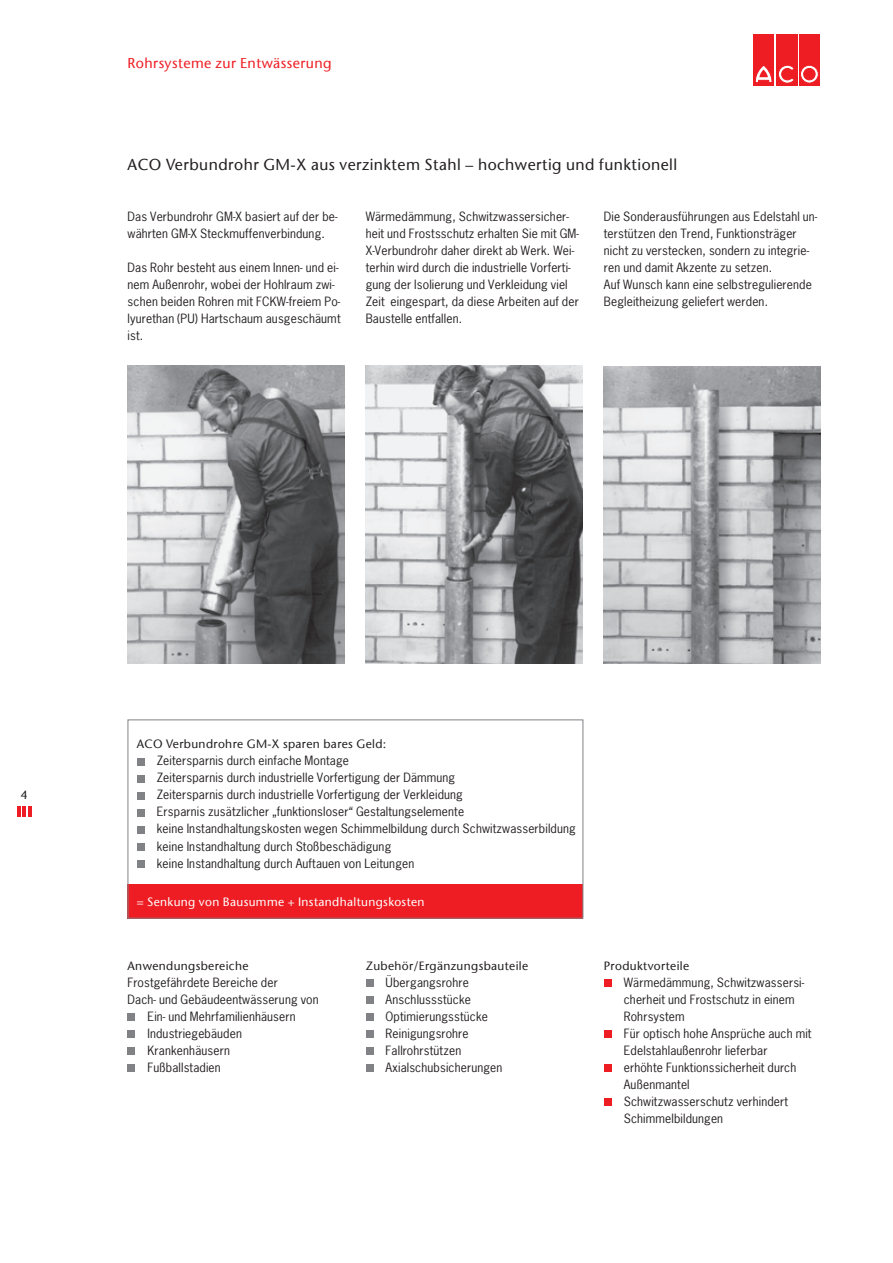
<style>
.page{position:relative;width:893px;height:1263px;background:#fff}
.page>*{position:absolute;margin:0;border:0;box-sizing:border-box;transform-origin:0 0}
.t1{font:15.75px "Stone Sans";letter-spacing:.03em;color:#231f20}
.t2{font:14.25px "Stone Sans";letter-spacing:.03em;color:#ee1d23}
.t3{font:12px/17px "News Gothic";letter-spacing:.01em;color:#231f20}
.t4{font:12px "Stone Sans";letter-spacing:.03em;color:#231f20}
.t5{font:12px "Stone Sans";letter-spacing:.03em;color:#fff}
</style>
<div class="page">
<hr style="left:17px;top:806px;width:4px;height:10px;background:#ee1d23">
<hr style="left:22px;top:806px;width:4px;height:10px;background:#ee1d23">
<svg style="left:28px;top:806px;width:3px;height:10px"></svg>
<svg style="left:797px;top:34px;width:1px;height:51px"></svg>
<div style="left:753px;top:34px;width:21px;height:51px;background:#ee1d23"></div>
<svg style="left:755px;top:66px;width:17px;height:17px"></svg>
<div style="left:776px;top:34px;width:21px;height:51px;background:#ee1d23"></div>
<svg style="left:778px;top:65px;width:16px;height:18px"></svg>
<div style="left:799px;top:34px;width:21px;height:51px;background:#ee1d23"></div>
<svg style="left:800px;top:65px;width:18px;height:18px"></svg>
<div style="left:800px;top:65px;width:18px;height:18px;border:1px solid #ee1d23;border-radius:50%"></div>
<div style="left:804px;top:68px;width:11px;height:12px;background:#ee1d23;border-radius:50%"></div>
<div style="left:804px;top:68px;width:11px;height:12px;border:1px solid #ee1d23;border-radius:50%"></div>
<div style="left:128px;top:1013px;width:7px;height:7px;background:#808285"></div>
<div style="left:128px;top:1030px;width:7px;height:7px;background:#808285"></div>
<div style="left:128px;top:1047px;width:7px;height:7px;background:#808285"></div>
<div style="left:128px;top:1064px;width:7px;height:7px;background:#808285"></div>
<div style="left:366px;top:979px;width:7px;height:7px;background:#808285"></div>
<div style="left:366px;top:996px;width:7px;height:7px;background:#808285"></div>
<div style="left:366px;top:1013px;width:7px;height:7px;background:#808285"></div>
<div style="left:366px;top:1030px;width:7px;height:7px;background:#808285"></div>
<div style="left:366px;top:1047px;width:7px;height:7px;background:#808285"></div>
<div style="left:366px;top:1064px;width:7px;height:7px;background:#808285"></div>
<div style="left:604px;top:979px;width:7px;height:7px;background:#ee1d23"></div>
<div style="left:604px;top:1030px;width:7px;height:7px;background:#ee1d23"></div>
<div style="left:604px;top:1064px;width:7px;height:7px;background:#ee1d23"></div>
<div style="left:604px;top:1098px;width:7px;height:8px;background:#ee1d23"></div>
<div style="left:128px;top:884px;width:455px;height:34px;background:#ee1d23"></div>
<div style="left:137px;top:758px;width:7px;height:7px;background:#808285"></div>
<div style="left:137px;top:775px;width:7px;height:7px;background:#808285"></div>
<div style="left:137px;top:792px;width:7px;height:7px;background:#808285"></div>
<div style="left:137px;top:809px;width:7px;height:7px;background:#808285"></div>
<div style="left:137px;top:826px;width:7px;height:7px;background:#808285"></div>
<div style="left:137px;top:843px;width:7px;height:7px;background:#808285"></div>
<div style="left:137px;top:860px;width:7px;height:7px;background:#808285"></div>
<div style="left:128px;top:719px;width:455px;height:199px;border:1px solid #808285"></div>
<img style="left:128px;top:366px;width:216px;height:297px">
<img style="left:366px;top:366px;width:217px;height:297px">
<img style="left:604px;top:366px;width:217px;height:297px">
<p class="t2" style="left:128px;top:55px;width:206px">Rohrsysteme zur Entwässerung</p>
<h1 class="t1" style="left:128px;top:155px;width:551px">ACO Verbundrohr GM-X aus verzinktem Stahl – hochwertig und funktionell</h1>
<p class="t3" style="left:128px;top:208px;width:212px">Das Verbundrohr GM-X basiert auf der be&shy;währten GM-X Steckmuffenverbindung.</p>
<p class="t3" style="left:128px;top:259px;width:215px">Das Rohr besteht aus einem Innen- und ei&shy;nem Außenrohr, wobei der Hohlraum zwi&shy;schen beiden Rohren mit FCKW-freiem Po&shy;lyurethan (PU) Hartschaum ausgeschäumt ist.</p>
<p class="t3" style="left:366px;top:208px;width:215px">Wärmedämmung, Schwitzwassersicher&shy;heit und Frostsschutz erhalten Sie mit GM-X-Verbundrohr daher direkt ab Werk. Wei&shy;terhin wird durch die industrielle Vorferti&shy;gung der Isolierung und Verkleidung viel Zeit eingespart, da diese Arbeiten auf der Baustelle entfallen.</p>
<p class="t3" style="left:604px;top:208px;width:215px">Die Sonderausführungen aus Edelstahl un&shy;terstützen den Trend, Funktionsträger nicht zu verstecken, sondern zu integrie&shy;ren und damit Akzente zu setzen.<br>Auf Wunsch kann eine selbstregulierende Begleitheizung geliefert werden.</p>
<p class="t4" style="left:21px;top:788px;width:8px">4</p>
<p class="t4" style="left:137px;top:737px;width:251px">ACO Verbundrohre GM-X sparen bares Geld:</p>
<p class="t3" style="left:157px;top:752px;width:421px">Zeitersparnis durch einfache Montage<br>Zeitersparnis durch industrielle Vorfertigung der Dämmung<br>Zeitersparnis durch industrielle Vorfertigung der Verkleidung<br>Ersparnis zusätzlicher „funktionsloser“ Gestaltungselemente<br>keine Instandhaltungskosten wegen Schimmelbildung durch Schwitzwasserbildung keine Instandhaltung durch Stoßbeschädigung<br>keine Instandhaltung durch Auftauen von Leitungen</p>
<p class="t5" style="left:137px;top:895px;width:289px">= Senkung von Bausumme + Instandhaltungskosten</p>
<p class="t4" style="left:128px;top:958px;width:122px">Anwendungsbereiche</p>
<p class="t3" style="left:128px;top:973px;width:152px">Frostgefährdete Bereiche der</p>
<p class="t3" style="left:128px;top:990px;width:193px">Dach- und Gebäudeentwässerung von</p>
<p class="t3" style="left:148px;top:1007px;width:150px">Ein- und Mehrfamilienhäusern</p>
<p class="t3" style="left:148px;top:1024px;width:96px">Industriegebäuden</p>
<p class="t3" style="left:148px;top:1041px;width:84px">Krankenhäusern</p>
<p class="t3" style="left:148px;top:1058px;width:75px">Fußballstadien</p>
<p class="t4" style="left:366px;top:958px;width:164px">Zubehör/Ergänzungsbauteile</p>
<p class="t3" style="left:386px;top:973px;width:118px">Übergangsrohre<br>Anschlussstücke<br>Optimierungsstücke<br>Reinigungsrohre<br>Fallrohrstützen<br>Axialschubsicherungen</p>
<p class="t4" style="left:604px;top:958px;width:87px">Produktvorteile</p>
<p class="t3" style="left:624px;top:973px;width:189px">Wärmedämmung, Schwitzwassersi&shy;cherheit und Frostschutz in einem<br>Rohrsystem<br>Für optisch hohe Ansprüche auch mit<br>Edelstahlaußenrohr lieferbar<br>erhöhte Funktionssicherheit durch<br>Außenmantel<br>Schwitzwasserschutz verhindert<br>Schimmelbildungen</p>
</div>
